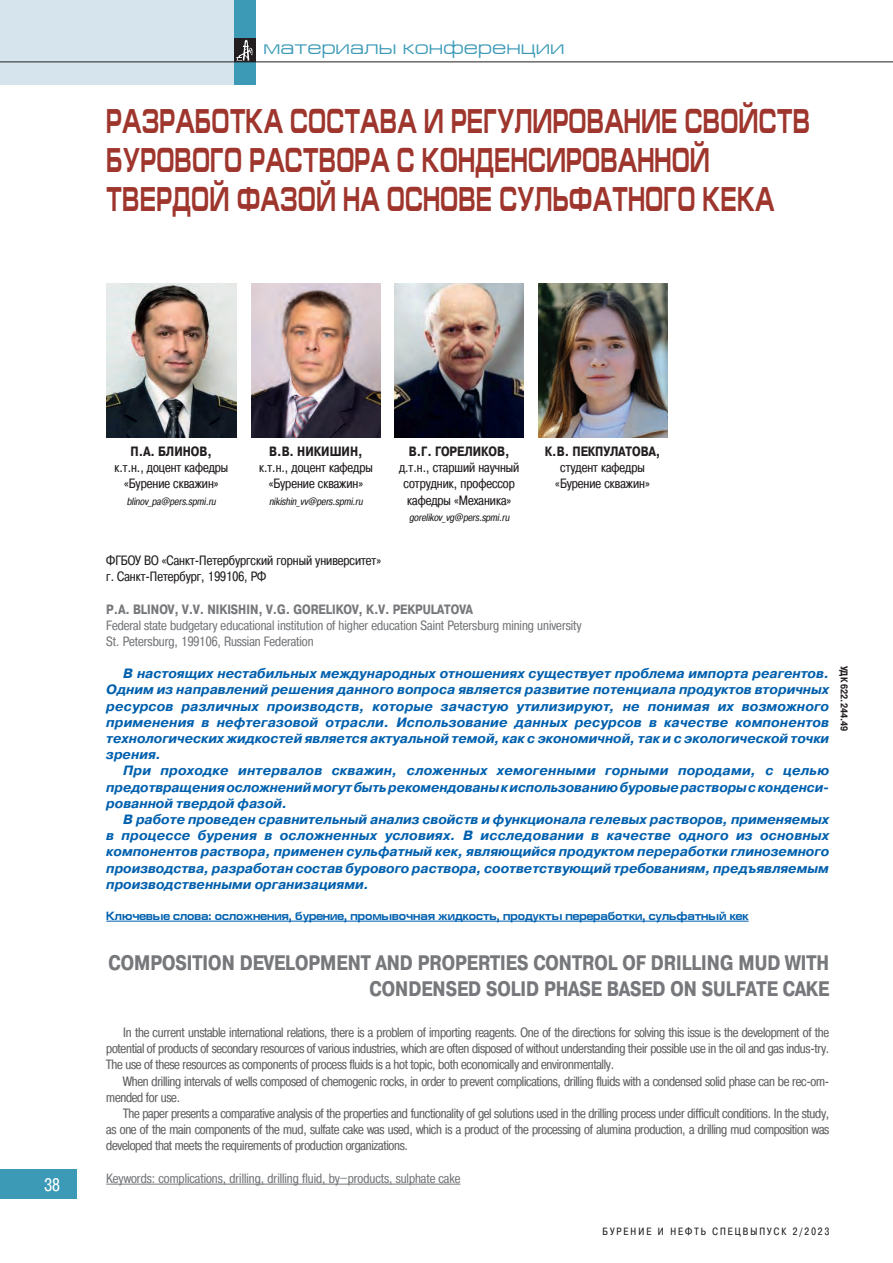
<style>
.page{position:relative;width:893px;height:1263px;background:#fff}
.page>*{position:absolute;margin:0;border:0;box-sizing:border-box;transform-origin:0 0}
.t1{font:700 34.5px/39px "Europe Ext";letter-spacing:.01em;color:#9f362e;scale:.57 1}
.t2{font:700 21px/25.2px "Pragmatica Cond C";color:#76787b;text-align:right}
.t3{font:19.5px "Europe Ext";color:#3c9ab7}
.t4{font:18px "Pragmatica Cond C";color:#fff}
.t5{font:italic 700 13.5px/16.2px "Pragmatica C";color:#0160ae;text-align:justify}
.t6{font:13.5px/16.2px "Pragmatica Cond C";letter-spacing:-.02em;color:#636366;text-align:justify}
.t7{font:13.5px/16.2px "Pragmatica Cond C";color:#231f20;text-align:center}
.t8{font:13.5px/16.2px "Pragmatica Cond C";color:#76787b}
.t9{font:700 13.5px "Pragmatica Cond C";color:#231f20}
.t10{font:700 13.5px "Pragmatica Cond C";color:#76787b}
.t11{font:700 12px "Europe Ext";letter-spacing:-.01em;color:#0160ae;scale:.8 1}
.t12{font:italic 10.5px "Pragmatica Cond C";color:#231f20}
.t13{font:10.5px "Pragmatica Cond C";letter-spacing:.2em;color:#231f20}
.t14{font:700 9.75px "Pragmatica Cond C";color:#231f20}
</style>
<div class="page">
<div style="left:0;top:0;width:255px;height:85px;background:#d6e4ed"></div>
<div style="left:234px;top:0;width:21px;height:85px;background:#3c9ab7"></div>
<div style="left:234px;top:39px;width:21px;height:23px;background:#231f20"></div>
<svg style="left:236px;top:40px;width:17px;height:21px"></svg>
<div style="left:0;top:1169px;width:77px;height:30px;background:#3c9ab7"></div>
<hr style="left:0;top:62px;width:893px;height:1px;background:#231f20">
<img style="left:106px;top:283px;width:130px;height:155px">
<img style="left:251px;top:283px;width:130px;height:155px">
<img style="left:394px;top:283px;width:130px;height:155px">
<img style="left:538px;top:283px;width:130px;height:155px">
<hr style="left:106px;top:921px;width:643px;height:1px;background:#0160ae">
<hr style="left:106px;top:1184px;width:354px;height:1px;background:#76787b">
<h3 class="t3" style="left:264px;top:37px;width:302px">материалы конференции</h3>
<h1 class="t1" style="left:106px;top:102px;width:1236px">РАЗРАБОТКА СОСТАВА И РЕГУЛИРОВАНИЕ СВОЙСТВ<br>БУРОВОГО РАСТВОРА С КОНДЕНСИРОВАННОЙ<br>ТВЕРДОЙ ФАЗОЙ НА ОСНОВЕ СУЛЬФАТНОГО КЕКА</h1>
<h3 class="t4" style="left:44px;top:1175px;width:17px">38</h3>
<p class="t9" style="left:131px;top:444px;width:83px">П.А. БЛИНОВ,</p>
<p class="t7" style="left:114px;top:459px;width:115px">к.т.н., доцент кафедры «Бурение скважин»</p>
<p class="t12" style="left:127px;top:496px;width:93px">blinov_ pa@pers.spmi.ru</p>
<p class="t9" style="left:269px;top:444px;width:95px">В.В. НИКИШИН,</p>
<p class="t7" style="left:259px;top:459px;width:115px">к.т.н., доцент кафедры «Бурение скважин»</p>
<p class="t12" style="left:269px;top:496px;width:97px">nikishin_ vv@pers.spmi.ru</p>
<p class="t9" style="left:409px;top:444px;width:102px">В.Г. ГОРЕЛИКОВ,</p>
<p class="t7" style="left:399px;top:459px;width:122px">д.т.н., старший научный сотрудник, профессор кафедры «Механика»</p>
<p class="t12" style="left:409px;top:512px;width:104px">gorelikov_ vg@pers.spmi.ru</p>
<p class="t9" style="left:545px;top:444px;width:117px">К.В. ПЕКПУЛАТОВА,</p>
<p class="t7" style="left:555px;top:459px;width:96px">студент кафедры «Бурение скважин»</p>
<p class="t7" style="left:106px;top:552px;width:276px;text-align:left">ФГБОУ ВО «Санкт-Петербургский горный университет» г. Санкт-Петербург, 199106, РФ</p>
<p class="t10" style="left:106px;top:601px;width:368px">P.A. BLINOV, V.V. NIKISHIN, V.G. GORELIKOV, K.V. PEKPULATOVA</p>
<p class="t8" style="left:106px;top:617px;width:477px">Federal state budgetary educational institution of higher education Saint Petersburg mining university<br>St. Petersburg, 199106, Russian Federation</p>
<p class="t5" style="left:106px;top:665px;width:724px;text-indent:17px">В настоящих нестабильных международных отношениях существует проблема импорта реагентов.<br>Одним из направлений решения данного вопроса является развитие потенциала продуктов вторичных ресурсов различных производств, которые зачастую утилизируют, не понимая их возможного применения в нефтегазовой отрасли. Использование данных ресурсов в качестве компонентов технологических жидкостей является актуальной темой, как с экономичной, так и с экологической точки зрения.</p>
<p class="t5" style="left:106px;top:763px;width:724px;text-indent:17px">При проходке интервалов скважин, сложенных хемогенными горными породами, с целью предотвращения осложнений могут быть рекомендованы к использованию буровые растворы с конденси&shy;рованной твердой фазой.</p>
<p class="t5" style="left:106px;top:811px;width:724px;text-indent:17px">В работе проведен сравнительный анализ свойств и функционала гелевых растворов, применяемых в процессе бурения в осложненных условиях. В исследовании в качестве одного из основных компонентов раствора, применен сульфатный кек, являющийся продуктом переработки глиноземного производства, разработан состав бурового раствора, соответствующий требованиям, предъявляемым производственными организациями.</p>
<p class="t11" style="left:106px;top:909px;width:804px">Ключевые слова: осложнения, бурение, промывочная жидкость, продукты переработки, сульфатный кек</p>
<h2 class="t2" style="left:109px;top:951px;width:722px">COMPOSITION DEVELOPMENT AND PROPERTIES CONTROL OF DRILLING MUD WITH<br>CONDENSED SOLID PHASE BASED ON SULFATE CAKE</h2>
<p class="t6" style="left:106px;top:1024px;width:724px;text-indent:17px">In the current unstable international relations, there is a problem of importing reagents. One of the directions for solving this issue is the development of the potential of products of secondary resources of various industries, which are often disposed of without understanding their possible use in the oil and gas indus-try.<br>The use of these resources as components of process fluids is a hot topic, both economically and environmentally.</p>
<p class="t6" style="left:106px;top:1073px;width:724px;text-indent:17px">When drilling intervals of wells composed of chemogenic rocks, in order to prevent complications, drilling fluids with a condensed solid phase can be rec-om&shy;mended for use.</p>
<p class="t6" style="left:106px;top:1105px;width:724px;text-indent:17px">The paper presents a comparative analysis of the properties and functionality of gel solutions used in the drilling process under difficult conditions. In the study, as one of the main components of the mud, sulfate cake was used, which is a product of the processing of alumina production, a drilling mud composition was developed that meets the requirements of production organizations.</p>
<p class="t8" style="left:106px;top:1170px;width:356px">Keywords: complications, drilling, drilling fluid, by–products, sulphate cake</p>
<p class="t14" style="left:849px;top:666px;width:67px;rotate:90deg">УДК 622.244.49</p>
<p class="t13" style="left:603px;top:1226px;width:228px">БУРЕНИЕ И НЕФТЬ СПЕЦВЫПУСК 2/2023</p>
</div>
